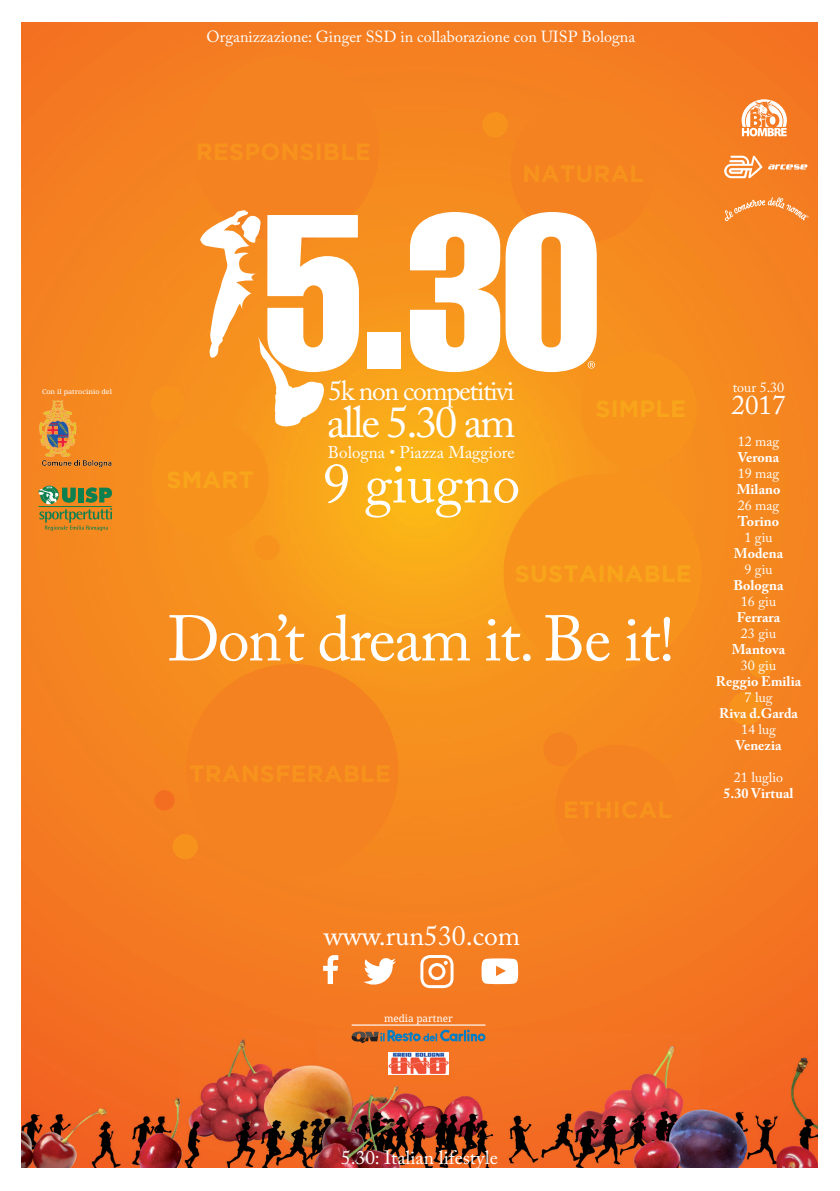
<style>
.page{position:relative;width:840px;height:1191px;background:#fff}
.page>*{position:absolute;margin:0;border:0;box-sizing:border-box;transform-origin:0 0}
.t1{font:63.8px "Adobe Caslon Pro";letter-spacing:-.025em;color:#fff}
.t2{font:56px "Adobe Caslon Pro";color:#fff}
.t3{font:44px "Adobe Caslon Pro";letter-spacing:-.05em;color:#fff}
.t4{font:27.6px "Adobe Caslon Pro";letter-spacing:-.05em;color:#fff}
.t5{font:27.6px "Adobe Caslon Pro";color:#fff}
.t6{font:27px "Adobe Caslon Pro";color:#fff}
.t7{font:19.2px "Adobe Caslon Pro";color:#fff}
.t8{font:17px "Adobe Caslon Pro";color:#fff}
.t9{font:16px "Adobe Caslon Pro";color:#fff}
.t10{font:700 14px "Adobe Caslon Pro";color:#fff}
.t11{font:14px "Adobe Caslon Pro";color:#fff}
.t12{font:10px "Droid Serif";color:#fff}
.t13{font:6.6px "Droid Serif";color:#fff;scale:1.1 1}
</style>
<div class="page">
<img style="left:22px;top:23px;width:794px;height:1144px">
<div style="left:510px;top:99px;width:144px;height:144px;background:#f58220;border-radius:50%"></div>
<div style="left:503px;top:474px;width:198px;height:197px;background:#f7931d;border-radius:50%"></div>
<div style="left:555px;top:745px;width:125px;height:125px;background:#f58220;border-radius:50%"></div>
<svg style="left:363px;top:958px;width:33px;height:31px"></svg>
<svg style="left:481px;top:958px;width:37px;height:26px"></svg>
<svg style="left:323px;top:955px;width:15px;height:29px"></svg>
<svg style="left:420px;top:955px;width:33px;height:33px"></svg>
<div style="left:580px;top:351px;width:116px;height:116px;background:#f7931d;border-radius:50%"></div>
<div style="left:193px;top:56px;width:186px;height:186px;background:#f58220;border-radius:50%"></div>
<div style="left:151px;top:421px;width:117px;height:117px;background:#f7931d;border-radius:50%"></div>
<div style="left:151px;top:386px;width:34px;height:34px;background:#f7931d;border-radius:50%"></div>
<div style="left:728px;top:691px;width:34px;height:34px;background:#f7931d;border-radius:50%"></div>
<div style="left:154px;top:790px;width:20px;height:20px;background:#f36e21;border-radius:50%"></div>
<div style="left:543px;top:732px;width:33px;height:34px;background:#f58220;border-radius:50%"></div>
<div style="left:482px;top:112px;width:25px;height:25px;background:#f7931d;border-radius:50%"></div>
<div style="left:747px;top:652px;width:25px;height:25px;background:#f7931d;border-radius:50%"></div>
<div style="left:172px;top:834px;width:26px;height:25px;background:#f7931d;border-radius:50%"></div>
<div style="left:254px;top:535px;width:25px;height:25px;background:#f7931d;border-radius:50%"></div>
<div style="left:186px;top:664px;width:212px;height:212px;background:#f58220;border-radius:50%"></div>
<div style="left:367px;top:333px;width:33px;height:36px;background:#fff"></div>
<svg style="left:410px;top:212px;width:186px;height:160px"></svg>
<svg style="left:200px;top:210px;width:159px;height:217px"></svg>
<hr style="left:351px;top:1024px;width:134px;height:1px;background:#fff">
<img style="left:388px;top:1052px;width:60px;height:23px">
<svg style="left:351px;top:1029px;width:134px;height:14px;background:#9c7151"></svg>
<svg style="left:38px;top:486px;width:74px;height:45px;background:#a48836"></svg>
<img style="left:38px;top:399px;width:74px;height:68px">
<svg style="left:723px;top:156px;width:84px;height:22px;background:#f69f5c"></svg>
<svg style="left:741px;top:99px;width:45px;height:37px"></svg>
<svg style="left:724px;top:197px;width:84px;height:24px;background:#f58f3e"></svg>
<p class="t9" style="left:206px;top:27px;width:430px">Organizzazione: Ginger SSD in collaborazione con UISP Bologna</p>
<p class="t13" style="left:42px;top:387px;width:65px">Con il patrocinio del</p>
<h3 class="t4" style="left:328px;top:374px;width:187px">5k non competitivi</h3>
<h3 class="t3" style="left:326px;top:396px;width:190px">alle 5.30 am</h3>
<p class="t8" style="left:328px;top:442px;width:188px">Bologna • Piazza Maggiore</p>
<h2 class="t2" style="left:322px;top:450px;width:199px">9 giugno</h2>
<h1 class="t1" style="left:167px;top:601px;width:508px">Don’t dream it. Be it!</h1>
<p class="t11" style="left:732px;top:379px;width:53px">tour 5.30</p>
<h3 class="t6" style="left:731px;top:388px;width:55px">2017</h3>
<p class="t11" style="left:737px;top:433px;width:43px">12 mag</p>
<p class="t10" style="left:737px;top:449px;width:43px">Verona</p>
<p class="t11" style="left:737px;top:465px;width:43px">19 mag</p>
<p class="t10" style="left:736px;top:481px;width:45px">Milano</p>
<p class="t11" style="left:737px;top:497px;width:43px">26 mag</p>
<p class="t10" style="left:737px;top:513px;width:43px">Torino</p>
<p class="t11" style="left:744px;top:529px;width:30px">1 giu</p>
<p class="t10" style="left:733px;top:545px;width:51px">Modena</p>
<p class="t11" style="left:744px;top:561px;width:30px">9 giu</p>
<p class="t10" style="left:733px;top:577px;width:52px">Bologna</p>
<p class="t11" style="left:740px;top:593px;width:37px">16 giu</p>
<p class="t10" style="left:736px;top:609px;width:45px">Ferrara</p>
<p class="t11" style="left:740px;top:625px;width:37px">23 giu</p>
<p class="t10" style="left:731px;top:641px;width:55px">Mantova</p>
<p class="t11" style="left:740px;top:657px;width:37px">30 giu</p>
<p class="t10" style="left:715px;top:673px;width:87px">Reggio Emilia</p>
<p class="t11" style="left:744px;top:689px;width:30px">7 lug</p>
<p class="t10" style="left:718px;top:705px;width:80px">Riva d.Garda</p>
<p class="t11" style="left:740px;top:721px;width:37px">14 lug</p>
<p class="t10" style="left:735px;top:737px;width:47px">Venezia</p>
<p class="t11" style="left:733px;top:769px;width:51px">21 luglio</p>
<p class="t10" style="left:723px;top:785px;width:71px">5.30 Virtual</p>
<h3 class="t5" style="left:323px;top:919px;width:198px">www.run530.com</h3>
<p class="t12" style="left:384px;top:1011px;width:70px">media partner</p>
<h3 class="t7" style="left:341px;top:1146px;width:158px">5.30: Italian lifestyle</h3>
</div>
